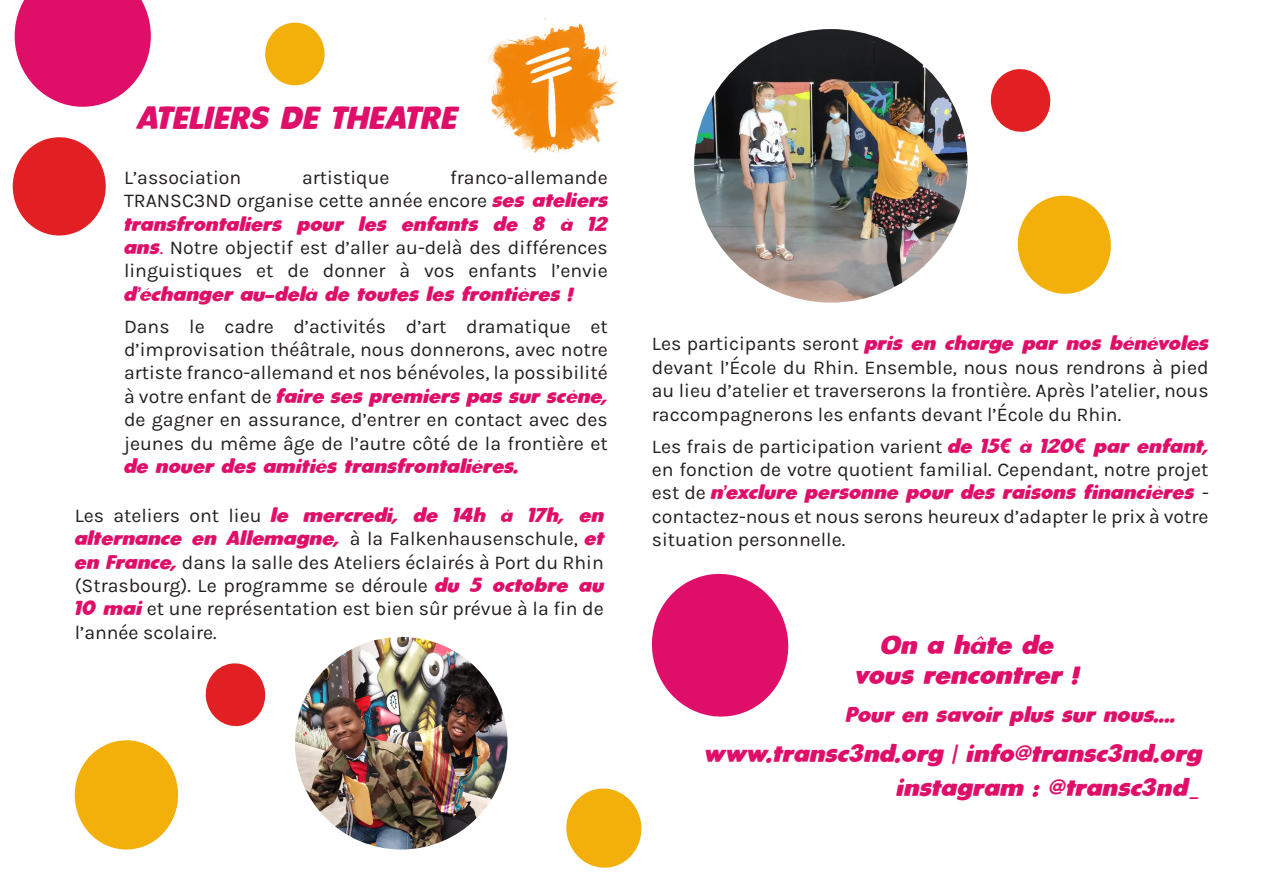
<style>
.page{position:relative;width:1263px;height:893px;background:#fff}
.page>*{position:absolute;margin:0;border:0;box-sizing:border-box;transform-origin:0 0}
.t1{font:31.5px "Lean";color:#df0f69}
.t2{font:25.5px/30.6px "Lean";color:#df0f69;text-align:center}
.t3{font:24px "Lean";color:#df0f69}
.t4{font:21px "Lean";color:#df0f69}
.t5{font:19.5px/23.4px "Karla";color:#231f20;text-align:justify}
.s1{font-family:"Lean";color:#df0f69}
.s2{color:#df0f69}
</style>
<div class="page">
<img style="left:488px;top:18px;width:135px;height:135px">
<div style="left:13px;top:137px;width:93px;height:99px;background:#e22023;border-radius:50%"></div>
<svg style="left:1017px;top:195px;width:94px;height:99px"></svg>
<svg style="left:15px;top:0;width:136px;height:107px"></svg>
<svg style="left:651px;top:573px;width:138px;height:144px"></svg>
<svg style="left:566px;top:788px;width:76px;height:80px"></svg>
<div style="left:265px;top:23px;width:60px;height:62px;background:#f3b00b;border-radius:50%"></div>
<svg style="left:205px;top:663px;width:61px;height:64px"></svg>
<svg style="left:990px;top:69px;width:61px;height:63px"></svg>
<div style="left:75px;top:740px;width:103px;height:109px;background:#f3b00b;border-radius:50%"></div>
<img style="left:295px;top:637px;width:212px;height:212px;border-radius:106px">
<img style="left:694px;top:29px;width:274px;height:274px;border-radius:137px">
<p class="t1" style="left:138px;top:98px;width:321px">ATELIERS DE THEATRE</p>
<p class="t5" style="left:124px;top:165px;width:486px;text-indent:326px">franco-allemande TRANSC3ND organise cette année encore <span class="s1">ses ateliers transfrontaliers pour les enfants de 8 à 12 ans</span><span class="s2">.</span> Notre objectif est d’aller au-delà des différences linguistiques et de donner à vos enfants l’envie <span class="s1">d’échanger au-delà de toutes les frontières !</span></p>
<p class="t5" style="left:124px;top:314px;width:485px">Dans le cadre d’activités d’art dramatique et d’improvisation théâtrale, nous donnerons, avec notre artiste franco-allemand et nos bénévoles, la possibilité à votre enfant de <span class="s1">faire ses premiers pas sur scène, </span>de gagner en assurance, d’entrer en contact avec des jeunes du même âge de l’autre côté de la frontière et <span class="s1">de nouer des amitiés transfrontalières.</span></p>
<p class="t5" style="left:124px;top:165px;width:119px">L’association</p>
<p class="t5" style="left:302px;top:165px;width:89px">artistique</p>
<p class="t5" style="left:75px;top:503px;width:531px">Les ateliers ont lieu <span class="s1">le mercredi, de 14h à 17h, en alternance en Allemagne,</span> à la Falkenhausenschule, <span class="s1">et en France,</span> dans la salle des Ateliers éclairés à Port du Rhin (Strasbourg). Le programme se déroule <span class="s1">du 5 octobre au 10 mai</span> et une représentation est bien sûr prévue à la fin de l’année scolaire.</p>
<p class="t5" style="left:652px;top:332px;width:559px">Les participants seront <span class="s1">pris en charge par nos bénévoles </span>devant l’École du Rhin. Ensemble, nous nous rendrons à pied au lieu d’atelier et traverserons la frontière. Après l’atelier, nous raccompagnerons les enfants devant l’École du Rhin.</p>
<p class="t5" style="left:652px;top:434px;width:559px">Les frais de participation varient <span class="s1">de 15€ à 120€ par enfant, </span>en fonction de votre quotient familial. Cependant, notre projet est de <span class="s1">n’exclure personne pour des raisons financières</span> - contactez-nous et nous serons heureux d’adapter le prix à votre situation personnelle.</p>
<p class="t2" style="left:855px;top:629px;width:226px">On a hâte de vous rencontrer !</p>
<p class="t4" style="left:846px;top:702px;width:332px">Pour en savoir plus sur nous....</p>
<p class="t3" style="left:705px;top:739px;width:499px">www.transc3nd.org | info@transc3nd.org</p>
<p class="t3" style="left:896px;top:773px;width:305px">instagram : @transc3nd_</p>
</div>
